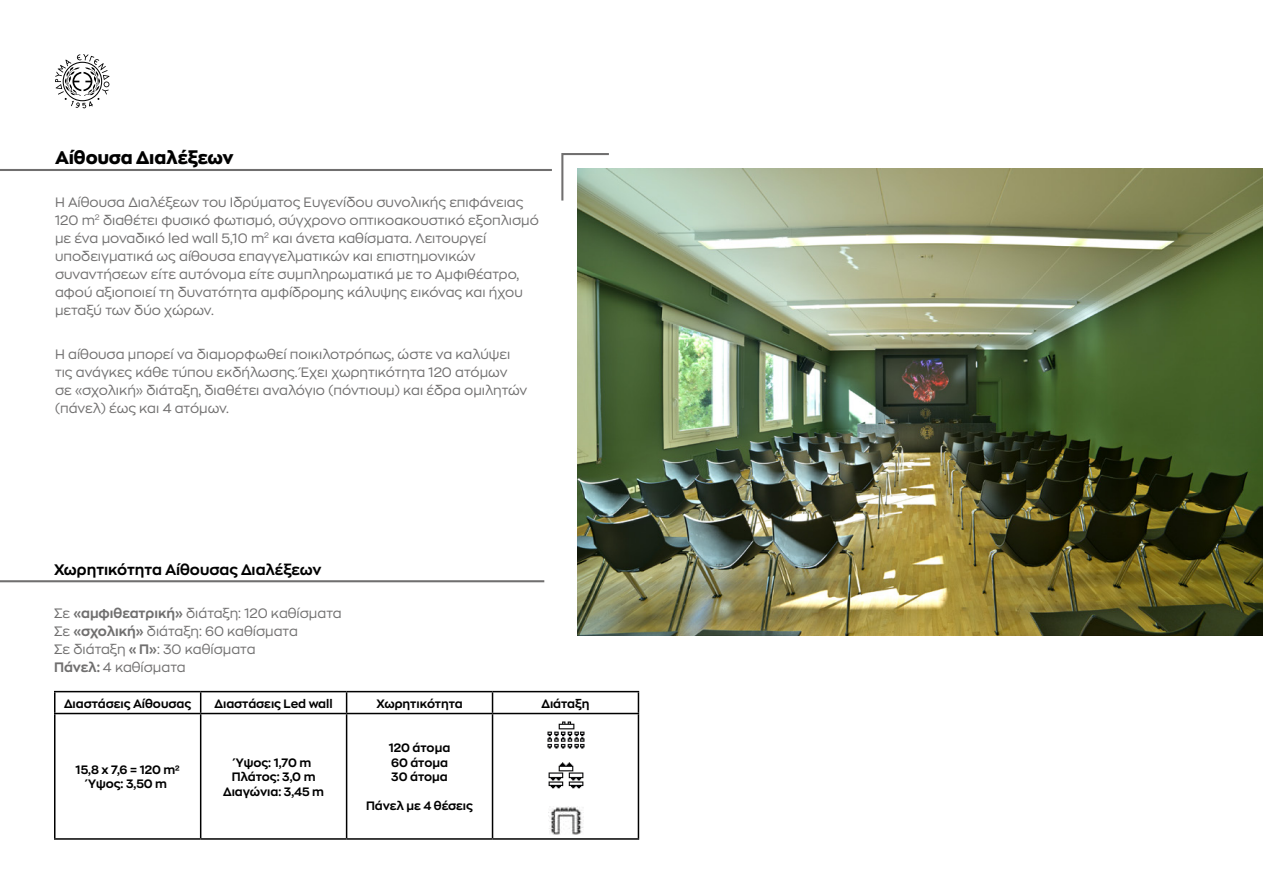
<style>
.page{position:relative;width:1263px;height:893px;background:#fff}
.page>*{position:absolute;margin:0;border:0;box-sizing:border-box;transform-origin:0 0}
.t1{font:800 18px "Zona Pro";color:#000}
.t2{font:700 15px "Zona Pro";color:#000}
.t3{font:13.5px/18px "Zona Pro";color:#706f6f}
.t4{font:700 12px/14.4px "Zona Pro";color:#000;text-align:center}
.s1{font-weight:700}
</style>
<div class="page">
<svg style="left:561px;top:153px;width:50px;height:48px"></svg>
<hr style="left:0;top:169px;width:552px;height:2px;background:#706f6f">
<svg style="left:55px;top:54px;width:54px;height:54px"></svg>
<hr style="left:0;top:580px;width:544px;height:2px;background:#706f6f">
<hr style="left:54px;top:691px;width:147px;height:1px;background:#000">
<hr style="left:54px;top:692px;width:2px;height:21px;background:#000">
<hr style="left:201px;top:691px;width:146px;height:1px;background:#000">
<svg style="left:200px;top:692px;width:1px;height:21px"></svg>
<hr style="left:347px;top:691px;width:145px;height:1px;background:#000">
<svg style="left:346px;top:692px;width:1px;height:21px"></svg>
<hr style="left:492px;top:691px;width:147px;height:1px;background:#000">
<svg style="left:492px;top:692px;width:1px;height:21px"></svg>
<svg style="left:638px;top:692px;width:1px;height:21px"></svg>
<hr style="left:54px;top:713px;width:147px;height:1px;background:#000">
<hr style="left:54px;top:714px;width:2px;height:124px;background:#000">
<hr style="left:201px;top:713px;width:146px;height:1px;background:#000">
<hr style="left:200px;top:714px;width:1px;height:124px;background:#000">
<hr style="left:347px;top:713px;width:145px;height:1px;background:#000">
<hr style="left:346px;top:714px;width:1px;height:124px;background:#000">
<hr style="left:492px;top:713px;width:147px;height:1px;background:#000">
<hr style="left:492px;top:714px;width:1px;height:124px;background:#000">
<hr style="left:638px;top:714px;width:1px;height:124px;background:#000">
<hr style="left:54px;top:838px;width:147px;height:2px;background:#000">
<hr style="left:201px;top:838px;width:146px;height:2px;background:#000">
<hr style="left:347px;top:838px;width:145px;height:2px;background:#000">
<hr style="left:492px;top:838px;width:147px;height:2px;background:#000">
<img style="left:548px;top:762px;width:36px;height:27px">
<img style="left:547px;top:721px;width:38px;height:28px">
<img style="left:549px;top:807px;width:34px;height:27px">
<img style="left:577px;top:169px;width:686px;height:466px">
<h1 class="t1" style="left:55px;top:145px;width:180px">Αίθουσα Διαλέξεων</h1>
<p class="t3" style="left:55px;top:193px;width:485px">Η Αίθουσα Διαλέξεων του Ιδρύματος Ευγενίδου συνολικής επιφάνειας 120 m<sup>2</sup> διαθέτει φυσικό φωτισμό, σύγχρονο οπτικοακουστικό εξοπλισμό με ένα μοναδικό led wall 5,10 m<sup>2</sup> και άνετα καθίσματα. Λειτουργεί υποδειγματικά ως αίθουσα επαγγελματικών και επιστημονικών συναντήσεων είτε αυτόνομα είτε συμπληρωματικά με το Αμφιθέατρο, αφού αξιοποιεί τη δυνατότητα αμφίδρομης κάλυψης εικόνας και ήχου μεταξύ των δύο χώρων.</p>
<p class="t3" style="left:55px;top:345px;width:474px">Η αίθουσα μπορεί να διαμορφωθεί ποικιλοτρόπως, ώστε να καλύψει τις ανάγκες κάθε τύπου εκδήλωσης. Έχει χωρητικότητα 120 ατόμων σε «σχολική» διάταξη, διαθέτει αναλόγιο (πόντιουμ) και έδρα ομιλητών (πάνελ) έως και 4 ατόμων.</p>
<p class="t2" style="left:54px;top:559px;width:269px">Χωρητικότητα Αίθουσας Διαλέξεων</p>
<p class="t3" style="left:54px;top:604px;width:289px">Σε <span class="s1">«αμφιθεατρική»</span> διάταξη: 120 καθίσματα<br>Σε <span class="s1">«σχολική»</span> διάταξη: 60 καθίσματα<br>Σε διάταξη <span class="s1">« Π»</span>: 30 καθίσματα<br><span class="s1">Πάνελ:</span> 4 καθίσματα</p>
<p class="t4" style="left:64px;top:696px;width:129px">Διαστάσεις Αίθουσας</p>
<p class="t4" style="left:215px;top:696px;width:120px">Διαστάσεις Led wall</p>
<p class="t4" style="left:376px;top:696px;width:88px">Χωρητικότητα</p>
<p class="t4" style="left:541px;top:696px;width:49px">Διάταξη</p>
<p class="t4" style="left:76px;top:762px;width:106px">15,8 x 7,6 = 120 m²<br>Ύψος: 3,50 m</p>
<p class="t4" style="left:223px;top:755px;width:102px">Ύψος: 1,70 m<br>Πλάτος: 3,0 m<br>Διαγώνια: 3,45 m</p>
<p class="t4" style="left:389px;top:740px;width:63px;text-align:left">120 άτομα<br>60 άτομα<br>30 άτομα</p>
<p class="t4" style="left:366px;top:798px;width:109px">Πάνελ με 4 θέσεις</p>
</div>
